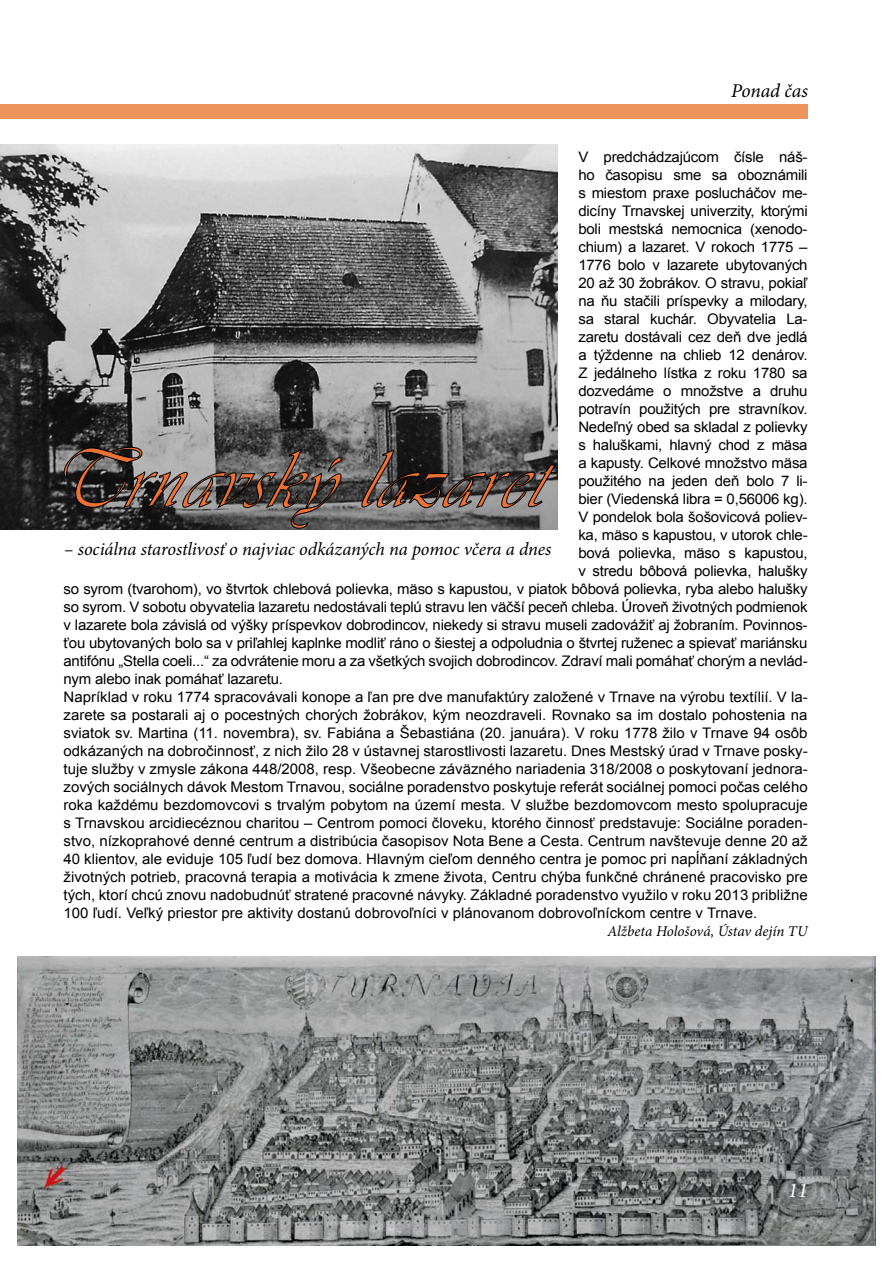
<style>
.page{position:relative;width:893px;height:1263px;background:#fff}
.page>*{position:absolute;margin:0;border:0;box-sizing:border-box;transform-origin:0 0}
.t1{font:italic 85.05px "Vivaldii";letter-spacing:.05em;color:#ee7134;scale:.93 1}
.t2{font:italic 21px "Minion Pro";color:#fff}
.t3{font:italic 19.5px "Minion Pro";letter-spacing:-.005em;color:#000}
.t4{font:italic 18.45px "Minion Pro";letter-spacing:-.005em;color:#000}
.t5{font:italic 15px "Minion Pro";letter-spacing:-.005em;color:#000}
.t6{font:14.55px "Arial";color:#000}
</style>
<div class="page">
<img style="left:18px;top:957px;width:857px;height:289px">
<div style="left:0;top:104px;width:808px;height:15px;background:#ed955d"></div>
<img style="left:0;top:145px;width:557px;height:384px">
<svg style="left:63px;top:446px;width:279px;height:83px"></svg>
<svg style="left:361px;top:449px;width:196px;height:59px"></svg>
<h3 class="t3" style="left:731px;top:78px;width:78px">Ponad čas</h3>
<p class="t6" style="left:578px;top:147px;width:231px">V predchádzajúcom čísle náš-</p>
<p class="t6" style="left:578px;top:165px;width:231px">ho časopisu sme sa oboznámili</p>
<p class="t6" style="left:578px;top:183px;width:231px">s miestom praxe poslucháčov me-</p>
<p class="t6" style="left:578px;top:201px;width:231px">dicíny Trnavskej univerzity, ktorými</p>
<p class="t6" style="left:578px;top:219px;width:231px">boli mestská nemocnica (xenodo-</p>
<p class="t6" style="left:578px;top:237px;width:231px">chium) a lazaret. V rokoch 1775 –</p>
<p class="t6" style="left:578px;top:255px;width:231px">1776 bolo v lazarete ubytovaných</p>
<p class="t6" style="left:578px;top:273px;width:231px">20 až 30 žobrákov. O stravu, pokiaľ</p>
<p class="t6" style="left:578px;top:291px;width:231px">na ňu stačili príspevky a milodary,</p>
<p class="t6" style="left:578px;top:309px;width:231px">sa staral kuchár. Obyvatelia La-</p>
<p class="t6" style="left:578px;top:327px;width:231px">zaretu dostávali cez deň dve jedlá</p>
<p class="t6" style="left:578px;top:345px;width:231px">a týždenne na chlieb 12 denárov.</p>
<p class="t6" style="left:578px;top:363px;width:231px">Z jedálneho lístka z roku 1780 sa</p>
<p class="t6" style="left:578px;top:381px;width:231px">dozvedáme o množstve a druhu</p>
<p class="t6" style="left:578px;top:399px;width:231px">potravín použitých pre stravníkov.</p>
<p class="t6" style="left:578px;top:417px;width:231px">Nedeľný obed sa skladal z polievky</p>
<p class="t6" style="left:578px;top:435px;width:231px">s haluškami, hlavný chod z mäsa</p>
<p class="t6" style="left:578px;top:453px;width:231px">a kapusty. Celkové množstvo mäsa</p>
<p class="t6" style="left:578px;top:471px;width:231px">použitého na jeden deň bolo 7 li-</p>
<p class="t6" style="left:578px;top:489px;width:231px">bier (Viedenská libra = 0,56006 kg).</p>
<p class="t6" style="left:578px;top:507px;width:231px">V pondelok bola šošovicová poliev-</p>
<p class="t6" style="left:578px;top:525px;width:231px">ka, mäso s kapustou, v utorok chle-</p>
<p class="t6" style="left:578px;top:543px;width:231px">bová polievka, mäso s kapustou,</p>
<p class="t6" style="left:578px;top:561px;width:231px">v stredu bôbová polievka, halušky</p>
<p class="t6" style="left:64px;top:579px;width:746px">so syrom (tvarohom), vo štvrtok chlebová polievka, mäso s kapustou, v piatok bôbová polievka, ryba alebo halušky</p>
<p class="t6" style="left:64px;top:597px;width:745px">so syrom. V sobotu obyvatelia lazaretu nedostávali teplú stravu len väčší peceň chleba. Úroveň životných podmienok</p>
<p class="t6" style="left:64px;top:615px;width:746px">v lazarete bola závislá od výšky príspevkov dobrodincov, niekedy si stravu museli zadovážiť aj žobraním. Povinnos-</p>
<p class="t6" style="left:64px;top:633px;width:746px">ťou ubytovaných bolo sa v priľahlej kaplnke modliť ráno o šiestej a odpoludnia o štvrtej ruženec a spievať mariánsku</p>
<p class="t6" style="left:64px;top:651px;width:746px">antifónu „Stella coeli...“ za odvrátenie moru a za všetkých svojich dobrodincov. Zdraví mali pomáhať chorým a nevlád-</p>
<p class="t6" style="left:64px;top:669px;width:221px">nym alebo inak pomáhať lazaretu.</p>
<p class="t6" style="left:64px;top:687px;width:746px">Napríklad v roku 1774 spracovávali konope a ľan pre dve manufaktúry založené v Trnave na výrobu textílií. V la-</p>
<p class="t6" style="left:64px;top:705px;width:746px">zarete sa postarali aj o pocestných chorých žobrákov, kým neozdraveli. Rovnako sa im dostalo pohostenia na</p>
<p class="t6" style="left:64px;top:723px;width:746px">sviatok sv. Martina (11. novembra), sv. Fabiána a Šebastiána (20. januára). V roku 1778 žilo v Trnave 94 osôb</p>
<p class="t6" style="left:64px;top:741px;width:746px">odkázaných na dobročinnosť, z nich žilo 28 v ústavnej starostlivosti lazaretu. Dnes Mestský úrad v Trnave posky-</p>
<p class="t6" style="left:64px;top:759px;width:746px">tuje služby v zmysle zákona 448/2008, resp. Všeobecne záväzného nariadenia 318/2008 o poskytovaní jednora-</p>
<p class="t6" style="left:64px;top:777px;width:746px">zových sociálnych dávok Mestom Trnavou, sociálne poradenstvo poskytuje referát sociálnej pomoci počas celého</p>
<p class="t6" style="left:64px;top:795px;width:746px">roka každému bezdomovcovi s trvalým pobytom na území mesta. V službe bezdomovcom mesto spolupracuje</p>
<p class="t6" style="left:64px;top:813px;width:746px">s Trnavskou arcidiecéznou charitou – Centrom pomoci človeku, ktorého činnosť predstavuje: Sociálne poraden-</p>
<p class="t6" style="left:64px;top:831px;width:746px">stvo, nízkoprahové denné centrum a distribúcia časopisov Nota Bene a Cesta. Centrum navštevuje denne 20 až</p>
<p class="t6" style="left:64px;top:849px;width:746px">40 klientov, ale eviduje 105 ľudí bez domova. Hlavným cieľom denného centra je pomoc pri napĺňaní základných</p>
<p class="t6" style="left:64px;top:867px;width:746px">životných potrieb, pracovná terapia a motivácia k zmene života, Centru chýba funkčné chránené pracovisko pre</p>
<p class="t6" style="left:64px;top:885px;width:746px">tých, ktorí chcú znovu nadobudnúť stratené pracovné návyky. Základné poradenstvo využilo v roku 2013 približne</p>
<p class="t6" style="left:64px;top:903px;width:695px">100 ľudí. Veľký priestor pre aktivity dostanú dobrovoľníci v plánovanom dobrovoľníckom centre v Trnave.</p>
<p class="t5" style="left:607px;top:921px;width:202px">Alžbeta Hološová, Ústav dejín TU</p>
<h1 class="t1" style="left:48px;top:430px;width:534px">Trnavský lazaret</h1>
<p class="t4" style="left:64px;top:536px;width:489px">– sociálna starostlivosť o najviac odkázaných na pomoc včera a dnes</p>
<h2 class="t2" style="left:788px;top:1176px;width:22px">11</h2>
</div>
